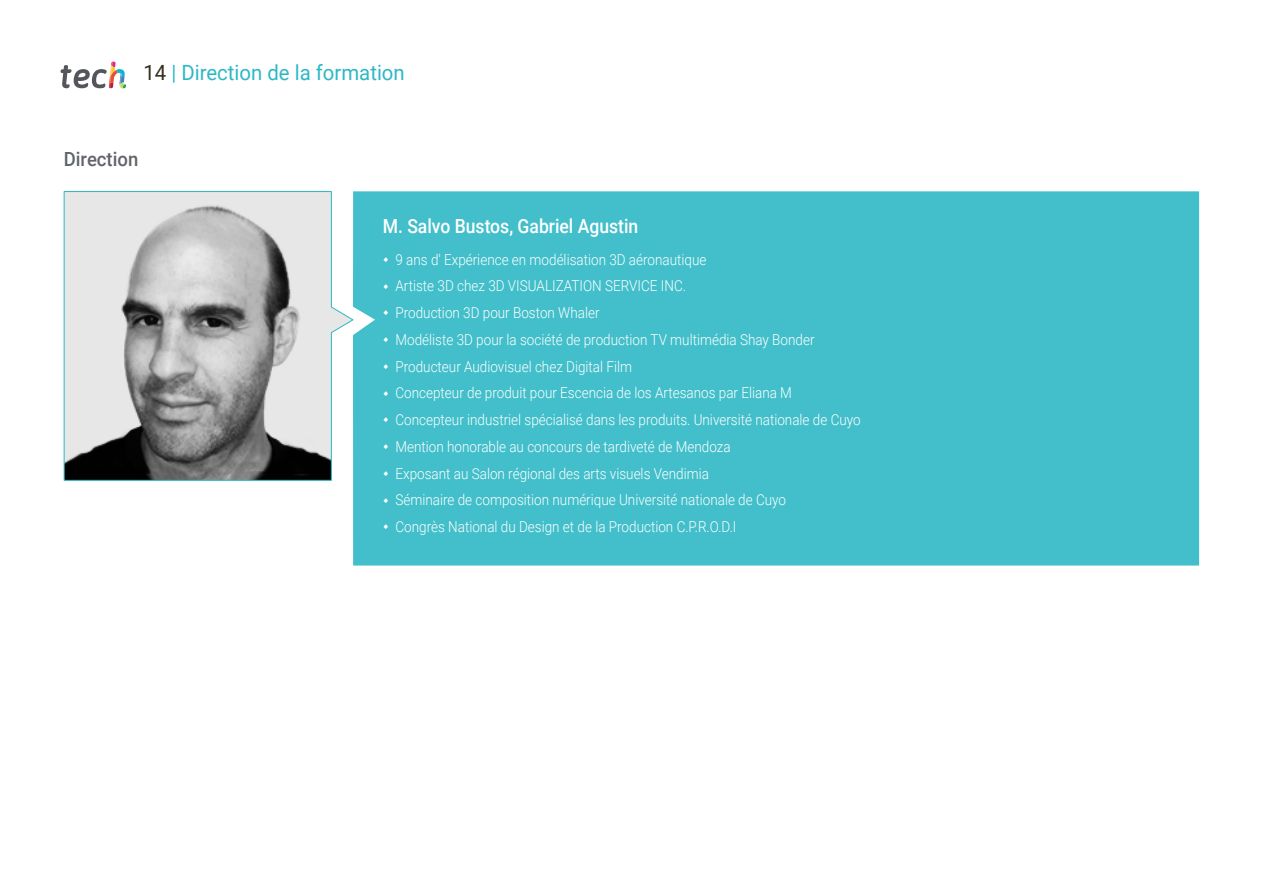
<style>
.page{position:relative;width:1263px;height:893px;background:#fff}
.page>*{position:absolute;margin:0;border:0;box-sizing:border-box;transform-origin:0 0}
.t1{font:21px "Roboto";color:#2db8c5}
.t2{font:500 19.5px "Roboto";color:#fff;scale:.9 1}
.t3{font:500 19.5px "Roboto";color:#61646a;scale:.95 1}
.t4{font:300 15px/26.7px "Roboto";color:#fff;scale:.9 1}
.s1{color:#312e20}
</style>
<div class="page">
<svg style="left:61px;top:62px;width:65px;height:27px"></svg>
<div style="left:353px;top:191px;width:846px;height:375px;background:#42bfca"></div>
<svg style="left:64px;top:191px;width:290px;height:290px;background:#b4b6b6"></svg>
<svg style="left:384px;top:257px;width:4px;height:5px"></svg>
<svg style="left:384px;top:284px;width:4px;height:5px"></svg>
<svg style="left:384px;top:310px;width:4px;height:5px"></svg>
<svg style="left:384px;top:337px;width:4px;height:5px"></svg>
<svg style="left:384px;top:364px;width:4px;height:5px"></svg>
<svg style="left:384px;top:391px;width:4px;height:5px"></svg>
<svg style="left:384px;top:417px;width:4px;height:5px"></svg>
<svg style="left:384px;top:444px;width:4px;height:5px"></svg>
<svg style="left:384px;top:471px;width:4px;height:5px"></svg>
<svg style="left:384px;top:498px;width:4px;height:5px"></svg>
<svg style="left:384px;top:524px;width:4px;height:5px"></svg>
<h1 class="t1" style="left:144px;top:57px;width:263px"><span class="s1">14</span> | Direction de la formation</h1>
<h2 class="t3" style="left:64px;top:145px;width:80px">Direction</h2>
<h2 class="t2" style="left:383px;top:212px;width:285px">M. Salvo Bustos, Gabriel Agustin</h2>
<p class="t4" style="left:395px;top:245px;width:518px">9 ans d' Expérience en modélisation 3D aéronautique<br>Artiste 3D chez 3D VISUALIZATION SERVICE INC.<br>Production 3D pour Boston Whaler<br>Modéliste 3D pour la société de production TV multimédia Shay Bonder Producteur Audiovisuel chez Digital Film<br>Concepteur de produit pour Escencia de los Artesanos par Eliana M Concepteur industriel spécialisé dans les produits. Université nationale de Cuyo Mention honorable au concours de tardiveté de Mendoza<br>Exposant au Salon régional des arts visuels Vendimia<br>Séminaire de composition numérique Université nationale de Cuyo<br>Congrès National du Design et de la Production C.P.R.O.D.I</p>
</div>
